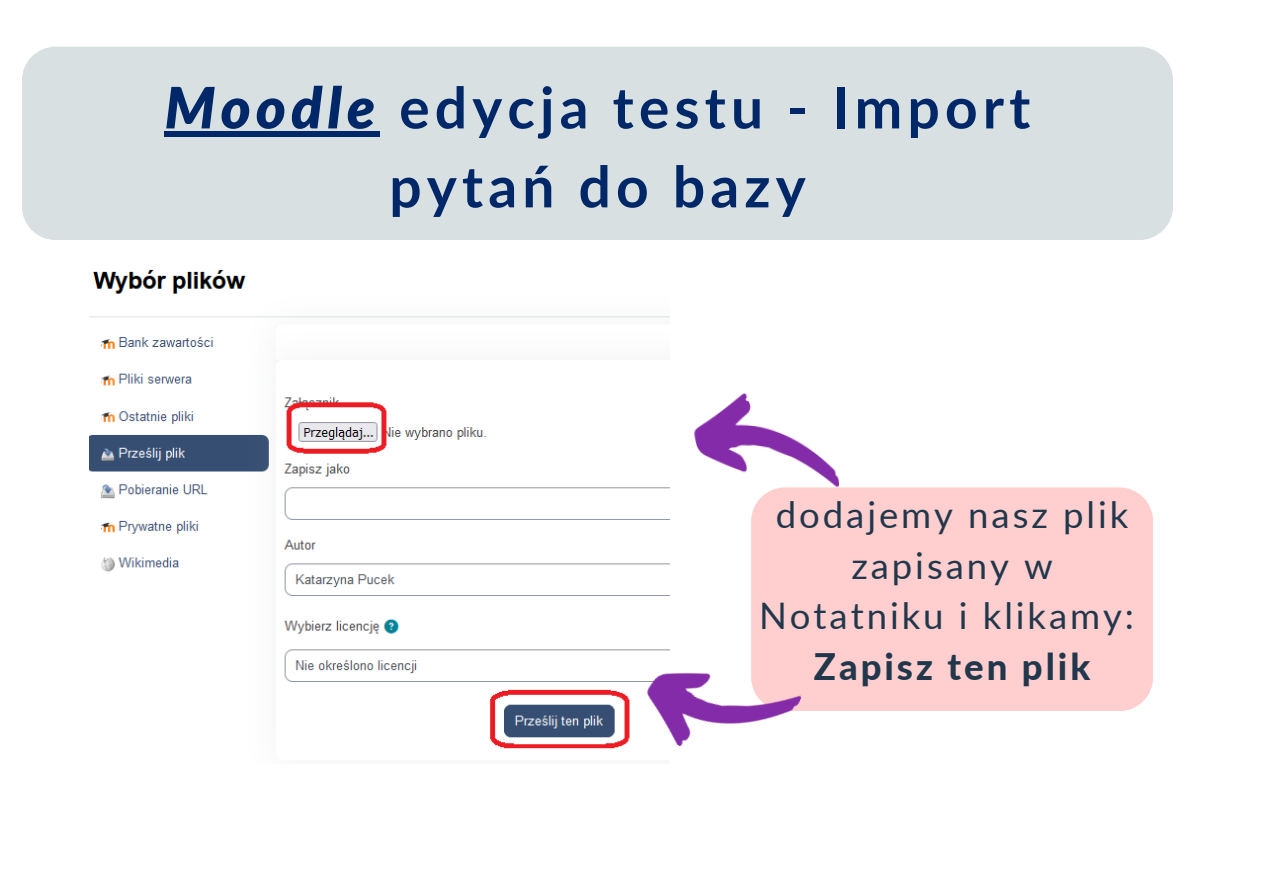
<style>
.page{position:relative;width:1263px;height:894px;background:#fff}
.page>*{position:absolute;margin:0;border:0;box-sizing:border-box;transform-origin:0 0}
.t1{font:700 57px/78.9px "Lato";letter-spacing:.09em;color:#002868;text-align:center}
.t2{font:36.6px/50.6px "Lato";letter-spacing:.08em;color:#21384c;text-align:center}
.t3{font:800 36.6px "Lato";letter-spacing:.08em;color:#21384c}
.s1{font-weight:900;font-style:italic}
</style>
<div class="page">
<div style="left:22px;top:47px;width:1151px;height:193px;background:#d9e0e1"></div>
<div style="left:165px;top:132px;width:215px;height:5px;background:#002868"></div>
<div style="left:751px;top:487px;width:402px;height:224px;background:#ffcece;border-radius:34px"></div>
<img style="left:694px;top:393px;width:145px;height:94px">
<img style="left:89px;top:269px;width:580px;height:480px">
<img style="left:631px;top:642px;width:171px;height:107px">
<p class="t1" style="left:165px;top:67px;width:867px"><span class="s1">Moodle</span> edycja testu - Import pytań do bazy</p>
<p class="t2" style="left:759px;top:488px;width:376px">dodajemy nasz plik zapisany w<br>Notatniku i klikamy:</p>
<p class="t3" style="left:814px;top:643px;width:278px">Zapisz ten plik</p>
</div>
